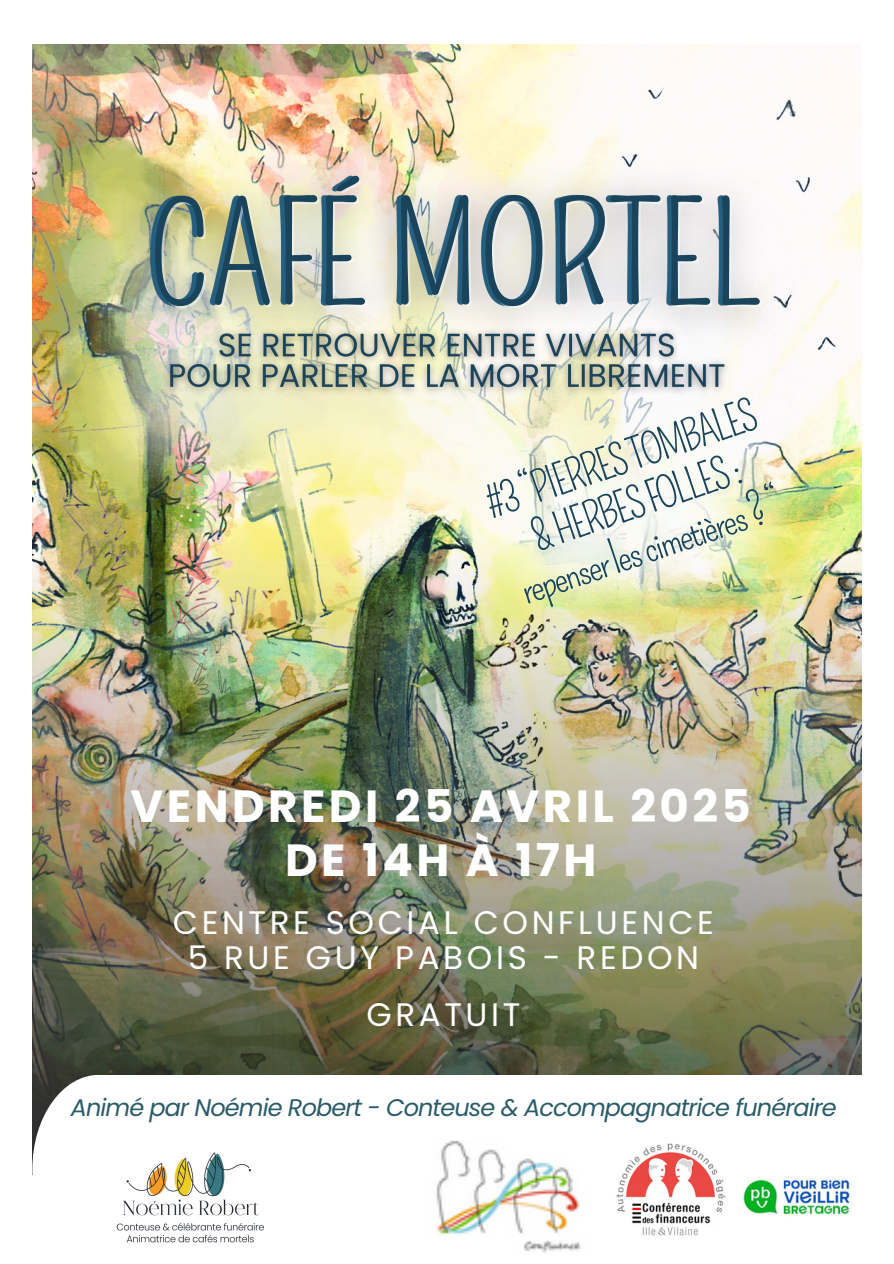
<style>
.page{position:relative;width:894px;height:1264px;background:#fff}
.page>*{position:absolute;margin:0;border:0;box-sizing:border-box;transform-origin:0 0}
.t1{font:137.55px "Pompiere";color:#1a445b}
.t2{font:700 45px/54px "Poppins";letter-spacing:.075em;color:#fff;text-align:center}
.t3{font:42.15px "Pompiere";color:#1a445b}
.t4{font:32.55px/35.2px "Poppins";letter-spacing:.11em;color:#fff;text-align:center}
.t5{font:italic 24px "Poppins";letter-spacing:-.04em;color:#295b69}
.s1{color:rgb(255 255 255/.47)}
</style>
<div class="page">
<img style="left:32px;top:45px;width:829px;height:1029px">
<img style="left:32px;top:531px;width:828px;height:543px">
<svg style="left:32px;top:1074px;width:830px;height:100px"></svg>
<img style="left:425px;top:1139px;width:187px;height:115px;border-radius:13px">
<img style="left:613px;top:1139px;width:114px;height:97px">
<img style="left:742px;top:1139px;width:115px;height:76px">
<img style="left:105px;top:1131px;width:170px;height:112px">
<img style="left:49px;top:147px;width:783px;height:387px">
<img style="left:453px;top:356px;width:360px;height:291px">
<img style="left:98px;top:126px;width:714px;height:238px">
<img style="left:156px;top:321px;width:582px;height:81px">
<p class="t1" style="left:149px;top:176px;width:615px">CAFÉ MORTEL</p>
<p class="t3" style="left:478px;top:482px;width:286px;rotate:-19deg">#3“PIERRESTOMBALES</p>
<p class="t3" style="left:524px;top:515px;width:222px;rotate:-19deg">&amp;HERBESFOLLES:</p>
<p class="t3" style="left:513px;top:567px;width:276px;rotate:-19deg">repenserlescimetières?<span class="s1">“</span></p>
<h4 class="t2" style="left:130px;top:778px;width:621px">VENDREDI 25 AVRIL 2025<br>DE 14H À 17H</h4>
<h2 class="t4" style="left:173px;top:904px;width:542px">CENTRE SOCIAL CONFLUENCE<br>5 RUE GUY PABOIS - REDON</h2>
<h4 class="t4" style="left:366px;top:996px;width:155px">GRATUIT</h4>
<h3 class="t5" style="left:71px;top:1090px;width:767px">Animé par Noémie Robert - Conteuse &amp; Accompagnatrice funéraire</h3>
</div>
